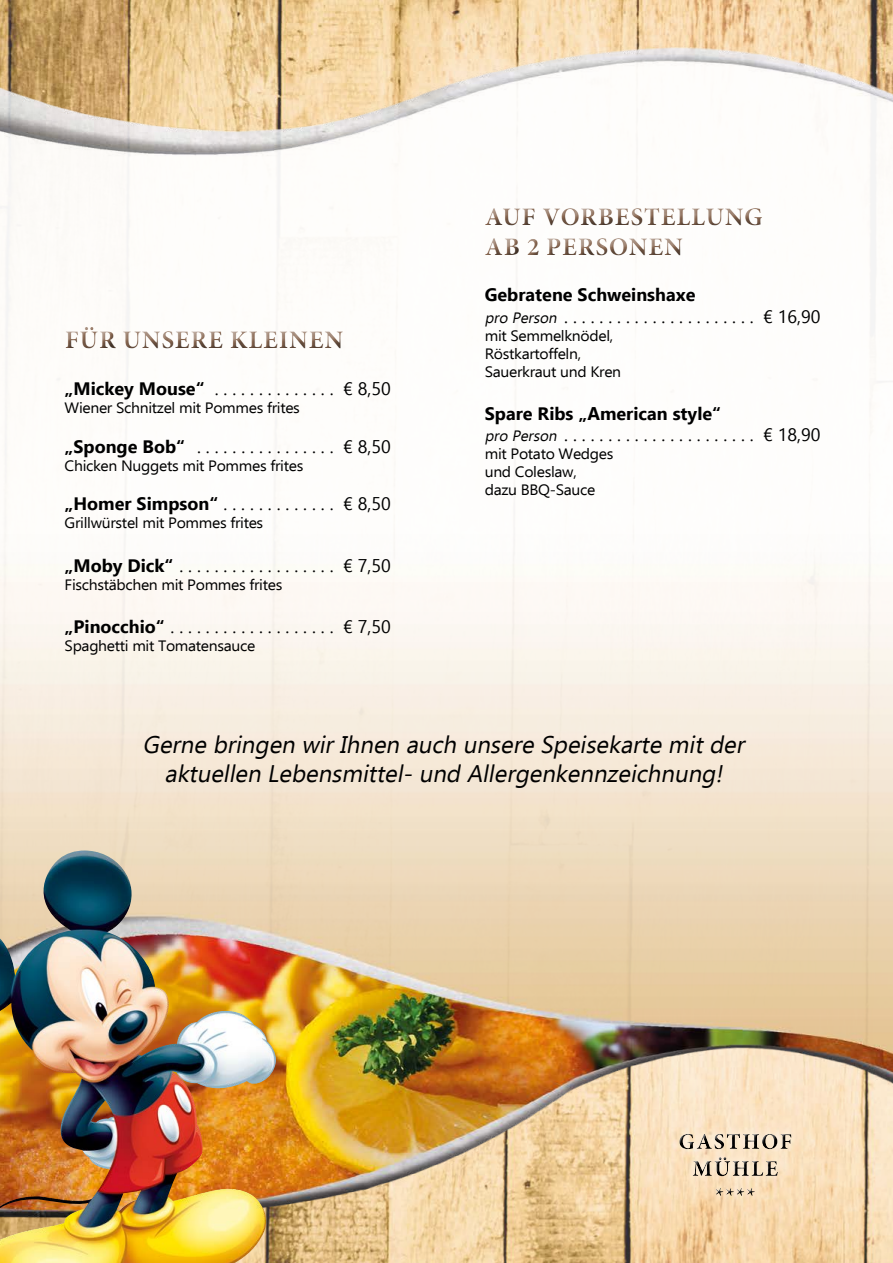
<style>
.page{position:relative;width:893px;height:1263px;background:#fff}
.page>*{position:absolute;margin:0;border:0;box-sizing:border-box;transform-origin:0 0}
.t1{font:700 25.5px/30.6px "Minion Pro";letter-spacing:.03em;color:#886751}
.t2{font:italic 24px/28.8px "Ebrima";color:#000;text-align:center}
.t3{font:18px/21.6px "Ebrima";color:#000}
.t4{font:15px/18px "Ebrima";letter-spacing:-.02em;color:#000;scale:1.05 1}
.s1{font-weight:700}
.s2{font-style:italic;font-size:15px}
</style>
<div class="page">
<img style="left:0;top:0;width:893px;height:1263px">
<svg style="left:670px;top:1124px;width:131px;height:81px;fill:#fae1bc"></svg>
<div style="left:675px;top:1129px;width:120px;height:69px;background:#fff;opacity:.75"></div>
<div style="left:677px;top:1132px;width:119px;height:68px;background:#000;opacity:.75"></div>
<div style="left:475px;top:197px;width:294px;height:66px;background:#fff"></div>
<div style="left:477px;top:201px;width:295px;height:66px;background:#000;opacity:.75"></div>
<div style="left:55px;top:319px;width:297px;height:36px;background:#fff"></div>
<div style="left:57px;top:320px;width:297px;height:39px;background:#000;opacity:.75"></div>
<img style="left:0;top:850px;width:276px;height:413px">
<h1 class="t1" style="left:65px;top:324px;width:280px">FÜR UNSERE KLEINEN</h1>
<p class="t3" style="left:65px;top:377px;width:328px"><span class="s1">„Mickey Mouse“</span> . . . . . . . . . . . . . . € 8,50</p>
<p class="t4" style="left:65px;top:398px;width:226px">Wiener Schnitzel mit Pommes frites</p>
<p class="t3" style="left:65px;top:435px;width:328px"><span class="s1">„Sponge Bob“</span> . . . . . . . . . . . . . . . . € 8,50</p>
<p class="t4" style="left:65px;top:456px;width:229px">Chicken Nuggets mit Pommes frites</p>
<p class="t3" style="left:65px;top:492px;width:328px"><span class="s1">„Homer Simpson“</span> . . . . . . . . . . . . . € 8,50</p>
<p class="t4" style="left:65px;top:513px;width:191px">Grillwürstel mit Pommes frites</p>
<p class="t3" style="left:65px;top:554px;width:328px"><span class="s1">„Moby Dick“</span> . . . . . . . . . . . . . . . . . . € 7,50</p>
<p class="t4" style="left:65px;top:575px;width:209px">Fischstäbchen mit Pommes frites</p>
<p class="t3" style="left:65px;top:615px;width:328px"><span class="s1">„Pinocchio“</span> . . . . . . . . . . . . . . . . . . . € 7,50</p>
<p class="t4" style="left:65px;top:636px;width:183px">Spaghetti mit Tomatensauce</p>
<h1 class="t1" style="left:485px;top:201px;width:279px">AUF VORBESTELLUNG<br>AB 2 PERSONEN</h1>
<p class="t3" style="left:485px;top:283px;width:337px"><span class="s1">Gebratene Schweinshaxe<br></span><span class="s2">pro Person</span> . . . . . . . . . . . . . . . . . . . . . € 1 6, 9 0</p>
<p class="t4" style="left:485px;top:326px;width:131px">mit Semmelknödel,<br>Röstkartoffeln,<br>Sauerkraut und Kren</p>
<p class="t3" style="left:485px;top:402px;width:337px"><span class="s1">Spare Ribs „American style“<br></span><span class="s2">pro Person</span> . . . . . . . . . . . . . . . . . . . . . € 1 8, 9 0</p>
<p class="t4" style="left:485px;top:445px;width:124px">mit Potato Wedges und Coleslaw,<br>dazu BBQ-Sauce</p>
<h2 class="t2" style="left:143px;top:730px;width:609px">Gerne bringen wirIhnen auch unsere Speisekarte mitder aktuellen Lebensmittel-und Allergenkennzeichnung!</h2>
</div>
